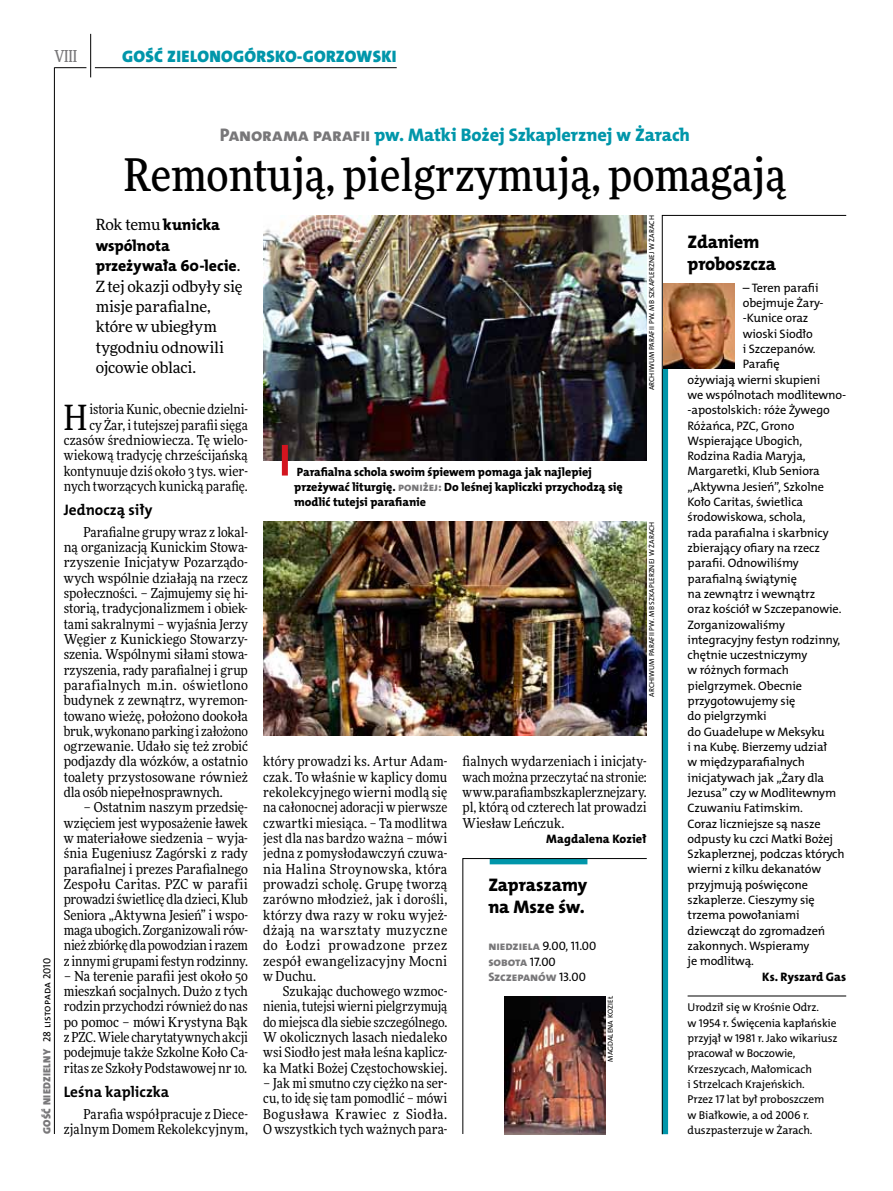
<style>
.page{position:relative;width:893px;height:1191px;background:#fff}
.page>*{position:absolute;margin:0;border:0;box-sizing:border-box;transform-origin:0 0}
.t1{font:500 45px "Freeday Narrow";color:#000}
.t2{font:34.8px "Freeday Narrow News";color:#000}
.t3{font:18.3px "The Mix HP8 Ex Bld";letter-spacing:-.005em;color:#0096aa}
.t4{font:18.3px/21.6px "The Mix HP8 Ex Bld";letter-spacing:-.01em;color:#000}
.t5{font:16.65px "The Mix HP9 Blk";letter-spacing:.02em;color:#0096aa}
.t6{font:500 16.5px "Freeday Narrow";color:#787779;scale:.9 1}
.t7{font:15.75px/20.4px "The Mix HP8 Ex Bld";letter-spacing:-.005em;color:#000}
.t8{font:15.45px/20.4px "Freeday News";letter-spacing:-.01em;color:#000}
.t9{font:15.3px "The Mix HP7 Bld";color:#000}
.t10{font:13.65px/15.3px "Freeday Narrow News";letter-spacing:.005em;color:#000;text-align:justify}
.t11{font:12.3px "The Mix HP5 Plain";letter-spacing:-.01em;color:#000}
.t12{font:12.3px "The Mix HP8 Ex Bld";letter-spacing:.005em;color:#000}
.t13{font:12.3px/15.3px "The Mix HP8 Ex Bld";letter-spacing:-.005em;color:#787779}
.t14{font:12px/15.3px "The Mix HP8 Ex Bld";letter-spacing:-.005em;color:#000}
.t15{font:11.4px/15.3px "The Mix HP5 Plain";letter-spacing:-.01em;color:#000}
.t16{font:10.5px "The Mix HP5 Plain";color:#000}
.t17{font:7.2px "The Mix HP5 Plain";letter-spacing:.015em;color:#000}
.s1{font-family:"The Mix HP9 Blk";color:#787779}
.s2{color:#787779}
.s3{font-family:"The Mix HP8 Ex Bld";font-size:15.75px}
.s4{font-family:"Freeday News";font-size:15.45px}
.s5{font-family:"The Mix HP8 Ex Bld";color:#787779}
.s6{font-family:"The Mix HP5 Plain";color:#000}
</style>
<div class="page">
<hr style="left:54px;top:67px;width:1px;height:1067px;background:#000">
<hr style="left:90px;top:34px;width:1px;height:43px;background:#000">
<hr style="left:54px;top:67px;width:32px;height:1px;background:#000">
<hr style="left:95px;top:67px;width:302px;height:1px;background:#000">
<img style="left:263px;top:215px;width:384px;height:245px">
<img style="left:263px;top:521px;width:384px;height:215px">
<div style="left:282px;top:445px;width:6px;height:30px;background:#d3151f"></div>
<svg style="left:662px;top:215px;width:185px;height:919px"></svg>
<svg style="left:462px;top:858px;width:185px;height:276px"></svg>
<img style="left:504px;top:996px;width:101px;height:138px">
<p class="t6" style="left:54px;top:46px;width:27px">VIII</p>
<p class="t5" style="left:122px;top:46px;width:276px">GOŚĆ ZIELONOGÓRSKO-GORZOWSKI</p>
<p class="t16" style="left:40px;top:1134px;width:178px;rotate:-90deg"><span class="s1">GOŚĆ NIEDZIELNY</span> 28 listopada 2010</p>
<h3 class="t3" style="left:220px;top:123px;width:472px"><span class="s2">Panorama parafii</span> pw. Matki Bożej Szkaplerznej w Żarach</h3>
<h1 class="t1" style="left:124px;top:147px;width:664px">Remontują, pielgrzymują, pomagają</h1>
<p class="t8" style="left:96px;top:214px;width:126px">Rok temu <span class="s3">kunicka</span></p>
<p class="t7" style="left:96px;top:235px;width:146px">wspólnota przeżywała 60-lecie<span class="s4">.</span></p>
<p class="t8" style="left:96px;top:276px;width:148px">Z tej okazji odbyły się misje parafialne, które w ubiegłym tygodniu odnowili ojcowie oblaci.</p>
<p class="t10" style="left:64px;top:401px;width:186px;text-align:right">istoria Kunic, obecnie dzielni-<br>cy Żar, i tutejszej parafii sięga czasów średniowiecza. Tę wielo&shy;wiekową tradycję chrześcijańską kontynuuje dziś około 3 tys. wier&shy;nych tworzących kunicką parafię.</p>
<p class="t9" style="left:64px;top:500px;width:90px">Jednoczą siły</p>
<p class="t10" style="left:64px;top:524px;width:186px;text-indent:20px">Parafialne grupy wraz z lokal&shy;ną organizacją Kunickim Stowa&shy;rzyszenie Inicjatyw Pozarządo&shy;wych wspólnie działają na rzecz społeczności. – Zajmujemy się hi&shy;storią, tradycjonalizmem i obiek&shy;tami sakralnymi – wyjaśnia Jerzy Węgier z Kunickiego Stowarzy&shy;szenia. Wspólnymi siłami stowa&shy;rzyszenia, rady parafialnej i grup parafialnych m.in. oświetlono budynek z zewnątrz, wyremon&shy;towano wieżę, położono dookoła bruk, wykonano parking i założono ogrzewanie. Udało się też zrobić podjazdy dla wózków, a ostatnio toalety przystosowane również dla osób niepełnosprawnych.</p>
<p class="t10" style="left:64px;top:799px;width:186px;text-indent:20px">– Ostatnim naszym przedsię&shy;wzięciem jest wyposażenie ławek w materiałowe siedzenia – wyja&shy;śnia Eugeniusz Zagórski z rady parafialnej i prezes Parafialnego Zespołu Caritas. PZC w parafii prowadzi świetlicę dla dzieci, Klub Seniora „Aktywna Jesień” i wspo&shy;maga ubogich. Zorganizowali rów&shy;nież zbiórkę dla powodzian i razem z innymi grupami festyn rodzinny.</p>
<p class="t10" style="left:64px;top:968px;width:186px">– Na terenie parafii jest około 50 mieszkań socjalnych. Dużo z tych rodzin przychodzi również do nas po pomoc – mówi Krystyna Bąk z PZC. Wiele charytatywnych akcji podejmuje także Szkolne Koło Ca&shy;ritas ze Szkoły Podstawowej nr 10.</p>
<p class="t9" style="left:64px;top:1081px;width:107px">Leśna kapliczka</p>
<p class="t10" style="left:64px;top:1106px;width:186px;text-align:right">Parafia współpracuje z Diece&shy;zjalnym Domem Rekolekcyjnym,</p>
<h2 class="t2" style="left:64px;top:396px;width:25px">H</h2>
<p class="t17" style="left:647px;top:390px;width:177px;rotate:-90deg">Archiwum parafii pw. MB Szkaplerznej w Żarach</p>
<p class="t14" style="left:294px;top:464px;width:330px">Parafialna schola swoim śpiewem pomaga jak najlepiej przeżywać liturgię. <span class="s2">poniżej:</span> Do leśnej kapliczki przychodzą się modlić tutejsi parafianie</p>
<p class="t17" style="left:647px;top:696px;width:177px;rotate:-90deg">Archiwum parafii pw. MB Szkaplerznej w Żarach</p>
<p class="t10" style="left:263px;top:754px;width:186px">który prowadzi ks. Artur Adam&shy;czak. To właśnie w kaplicy domu rekolekcyjnego wierni modlą się na całonocnej adoracji w pierwsze czwartki miesiąca. – Ta modlitwa jest dla nas bardzo ważna – mówi jedna z pomysłodawczyń czuwa&shy;nia Halina Stroynowska, która prowadzi scholę. Grupę tworzą zarówno młodzież, jak i dorośli, którzy dwa razy w roku wyjeż&shy;dżają na warsztaty muzyczne do Łodzi prowadzone przez zespół ewangelizacyjny Mocni w Duchu.</p>
<p class="t10" style="left:263px;top:983px;width:186px;text-indent:20px">Szukając duchowego wzmoc&shy;nienia, tutejsi wierni pielgrzymują do miejsca dla siebie szczególnego.<br>W okolicznych lasach niedaleko wsi Siodło jest mała leśna kaplicz&shy;ka Matki Bożej Częstochowskiej.</p>
<p class="t10" style="left:263px;top:1075px;width:186px">– Jak mi smutno czy ciężko na ser&shy;cu, to idę się tam pomodlić – mówi Bogusława Krawiec z Siodła.<br>O wszystkich tych ważnych para-</p>
<p class="t10" style="left:463px;top:754px;width:186px">fialnych wydarzeniach i inicjaty&shy;wach można przeczytać na stronie: www.parafiambszkaplerznejzary. pl, którą od czterech lat prowadzi Wiesław Leńczuk.</p>
<p class="t12" style="left:546px;top:831px;width:102px">Magdalena Kozieł</p>
<h3 class="t4" style="left:488px;top:874px;width:100px">Zapraszamy na Msze św.</h3>
<p class="t11" style="left:488px;top:938px;width:109px"><span class="s5">niedziela</span> 9.00, 11.00</p>
<p class="t13" style="left:488px;top:953px;width:99px">sobota <span class="s6">17.00<br></span>Szczepanów <span class="s6">13.00</span></p>
<p class="t17" style="left:606px;top:1061px;width:67px;rotate:-90deg">Magdalena Kozieł</p>
<h3 class="t4" style="left:688px;top:231px;width:90px">Zdaniem proboszcza</h3>
<p class="t11" style="left:743px;top:280px;width:77px">– Teren parafii</p>
<p class="t11" style="left:743px;top:295px;width:82px">obejmuje Żary-</p>
<p class="t11" style="left:743px;top:310px;width:67px">-Kunice oraz</p>
<p class="t11" style="left:743px;top:326px;width:71px">wioski Siodło</p>
<p class="t11" style="left:743px;top:341px;width:74px">i Szczepanów.</p>
<p class="t11" style="left:743px;top:356px;width:38px">Parafię</p>
<p class="t11" style="left:688px;top:371px;width:134px">ożywiają wierni skupieni</p>
<p class="t11" style="left:688px;top:387px;width:160px">we wspólnotach modlitewno-</p>
<p class="t11" style="left:688px;top:402px;width:144px">-apostolskich: róże Żywego</p>
<p class="t11" style="left:688px;top:417px;width:108px">Różańca, PZC, Grono</p>
<p class="t11" style="left:688px;top:433px;width:116px">Wspierające Ubogich,</p>
<p class="t11" style="left:688px;top:448px;width:120px">Rodzina Radia Maryja,</p>
<p class="t11" style="left:688px;top:463px;width:134px">Margaretki, Klub Seniora</p>
<p class="t11" style="left:688px;top:479px;width:138px">„Aktywna Jesień”, Szkolne</p>
<p class="t11" style="left:688px;top:494px;width:117px">Koło Caritas, świetlica</p>
<p class="t11" style="left:688px;top:509px;width:119px">środowiskowa, schola,</p>
<p class="t11" style="left:688px;top:524px;width:143px">rada parafialna i skarbnicy</p>
<p class="t11" style="left:688px;top:540px;width:134px">zbierający ofiary na rzecz</p>
<p class="t11" style="left:688px;top:555px;width:113px">parafii. Odnowiliśmy</p>
<p class="t11" style="left:688px;top:570px;width:111px">parafialną świątynię</p>
<p class="t11" style="left:688px;top:586px;width:129px">na zewnątrz i wewnątrz</p>
<p class="t11" style="left:688px;top:601px;width:155px">oraz kościół w Szczepanowie.</p>
<p class="t11" style="left:688px;top:616px;width:99px">Zorganizowaliśmy</p>
<p class="t11" style="left:688px;top:632px;width:154px">integracyjny festyn rodzinny,</p>
<p class="t11" style="left:688px;top:647px;width:121px">chętnie uczestniczymy</p>
<p class="t11" style="left:688px;top:662px;width:103px">w różnych formach</p>
<p class="t11" style="left:688px;top:677px;width:116px">pielgrzymek. Obecnie</p>
<p class="t11" style="left:688px;top:693px;width:109px">przygotowujemy się</p>
<p class="t11" style="left:688px;top:708px;width:80px">do pielgrzymki</p>
<p class="t11" style="left:688px;top:723px;width:139px">do Guadelupe w Meksyku</p>
<p class="t11" style="left:688px;top:739px;width:141px">i na Kubę. Bierzemy udział</p>
<p class="t11" style="left:688px;top:754px;width:119px">w międzyparafialnych</p>
<p class="t11" style="left:688px;top:769px;width:138px">inicjatywach jak „Żary dla</p>
<p class="t11" style="left:688px;top:785px;width:150px">Jezusa” czy w Modlitewnym</p>
<p class="t11" style="left:688px;top:800px;width:117px">Czuwaniu Fatimskim.</p>
<p class="t11" style="left:688px;top:815px;width:135px">Coraz liczniejsze są nasze</p>
<p class="t11" style="left:688px;top:830px;width:147px">odpusty ku czci Matki Bożej</p>
<p class="t11" style="left:688px;top:846px;width:159px">Szkaplerznej, podczas których</p>
<p class="t11" style="left:688px;top:861px;width:135px">wierni z kilku dekanatów</p>
<p class="t11" style="left:688px;top:876px;width:122px">przyjmują poświęcone</p>
<p class="t11" style="left:688px;top:892px;width:129px">szkaplerze. Cieszymy się</p>
<p class="t11" style="left:688px;top:907px;width:114px">trzema powołaniami</p>
<p class="t11" style="left:688px;top:922px;width:139px">dziewcząt do zgromadzeń</p>
<p class="t11" style="left:688px;top:938px;width:123px">zakonnych. Wspieramy</p>
<p class="t11" style="left:688px;top:953px;width:68px">je modlitwą.</p>
<p class="t12" style="left:762px;top:968px;width:86px">Ks. Ryszard Gas</p>
<p class="t15" style="left:688px;top:1000px;width:151px">U rodził się w Krośnie Odrz.<br>w 1954 r. Święcenia kapłańskie przyjął w 1981 r. Jako wikariusz pracował w Boczowie,<br>Krzeszycach, Małomicach<br>i Strzelcach Krajeńskich.<br>Przez 17 lat był proboszczem<br>w Białkowie, a od 2006 r. duszpasterzuje w Żarach.</p>
</div>
